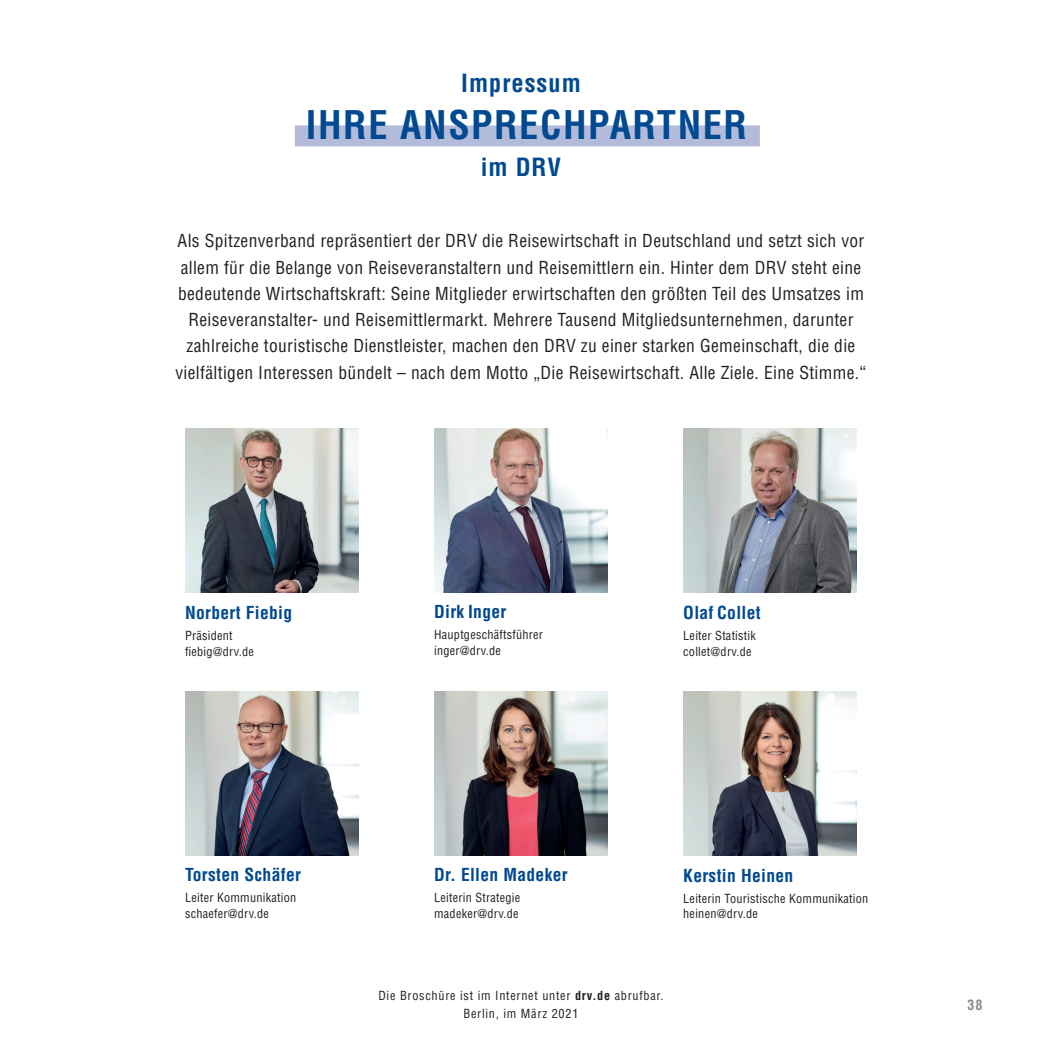
<style>
.page{position:relative;width:1042px;height:1042px;background:#fff}
.page>*{position:absolute;margin:0;border:0;box-sizing:border-box;transform-origin:0 0}
.t1{font:700 condensed 38.5px "Helvetica LT Std";letter-spacing:.04em;color:#014990}
.t2{font:700 condensed 24.5px "Helvetica LT Std";letter-spacing:.04em;color:#014990}
.t3{font:condensed 17.5px/26.2px "Helvetica LT Std";letter-spacing:.02em;color:#231f20;text-align:center}
.t4{font:700 condensed 17.5px "Helvetica LT Std";letter-spacing:.02em;color:#014990}
.t5{font:700 condensed 14px "Helvetica LT Std";color:#8a8c8f}
.t6{font:condensed 12.25px/15.8px "Helvetica LT Std";letter-spacing:.02em;color:#231f20}
.t7{font:condensed 12.25px/17.5px "Helvetica LT Std";letter-spacing:.06em;color:#231f20;text-align:center}
.s1{font-weight:700}
</style>
<div class="page">
<div style="left:295px;top:125px;width:465px;height:21px;background:#b3bbda"></div>
<img style="left:185px;top:428px;width:174px;height:164px">
<img style="left:434px;top:428px;width:174px;height:164px">
<img style="left:683px;top:428px;width:174px;height:164px">
<img style="left:434px;top:691px;width:174px;height:164px">
<img style="left:683px;top:691px;width:174px;height:164px">
<img style="left:185px;top:691px;width:174px;height:164px">
<h2 class="t2" style="left:461px;top:68px;width:121px">Impressum</h2>
<h1 class="t1" style="left:306px;top:101px;width:443px">IHRE ANSPRECHPARTNER</h1>
<h2 class="t2" style="left:481px;top:151px;width:82px">im DRV</h2>
<p class="t3" style="left:175px;top:228px;width:692px">Als Spitzenverband repräsentiert der DRV die Reisewirtschaft in Deutschland und setzt sich vor allem für die Belange von Reiseveranstaltern und Reisemittlern ein. Hinter dem DRV steht eine bedeutende Wirtschaftskraft: Seine Mitglieder erwirtschaften den größten Teil des Umsatzes im Reiseveranstalter- und Reisemittlermarkt. Mehrere Tausend Mitgliedsunternehmen, darunter zahlreiche touristische Dienstleister, machen den DRV zu einer starken Gemeinschaft, die die vielfältigen Interessen bündelt – nach dem Motto „Die Reisewirtschaft. Alle Ziele. Eine Stimme.“</p>
<p class="t4" style="left:185px;top:601px;width:109px">Norbert Fiebig</p>
<p class="t6" style="left:185px;top:627px;width:70px">Präsident fiebig@drv.de</p>
<p class="t4" style="left:434px;top:601px;width:74px">Dirk Inger</p>
<p class="t6" style="left:434px;top:627px;width:110px">Hauptgeschäftsführer inger@drv.de</p>
<p class="t4" style="left:683px;top:602px;width:79px">Olaf Collet</p>
<p class="t6" style="left:683px;top:627px;width:74px">Leiter Statistik collet@drv.de</p>
<p class="t4" style="left:185px;top:863px;width:117px">Torsten Schäfer</p>
<p class="t6" style="left:185px;top:889px;width:113px">Leiter Kommunikation schaefer@drv.de</p>
<p class="t4" style="left:434px;top:864px;width:135px">Dr. Ellen Madeker</p>
<p class="t6" style="left:434px;top:890px;width:88px">Leiterin Strategie madeker@drv.de</p>
<p class="t4" style="left:683px;top:864px;width:112px">Kerstin Heinen</p>
<p class="t6" style="left:683px;top:890px;width:186px">Leiterin Touristische Kommunikation heinen@drv.de</p>
<p class="t7" style="left:378px;top:987px;width:287px">Die Broschüre ist im Internet unter <span class="s1">drv.de</span> abrufbar.<br>Berlin, im März 2021</p>
<p class="t5" style="left:967px;top:996px;width:16px">38</p>
</div>
